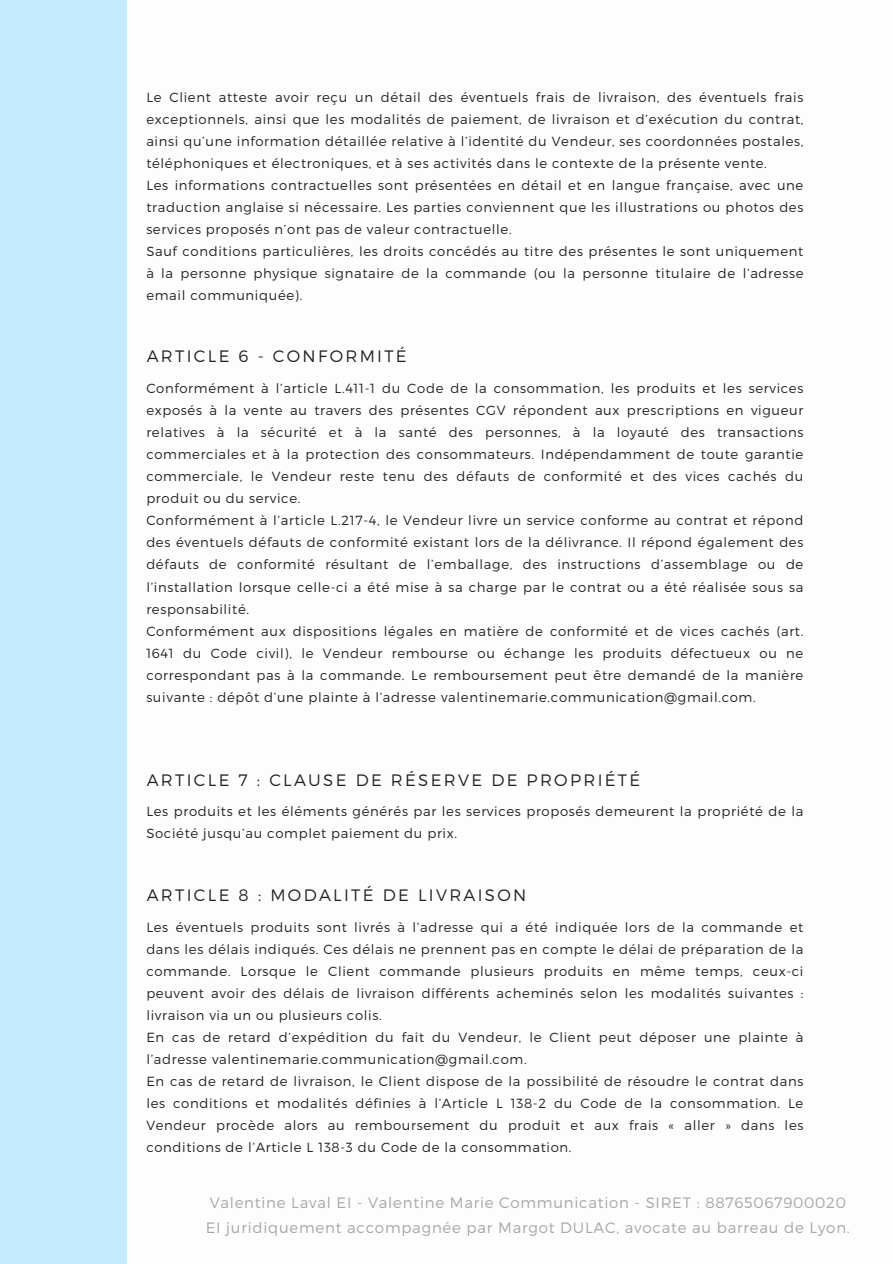
<style>
.page{position:relative;width:893px;height:1264px;background:#fff}
.page>*{position:absolute;margin:0;border:0;box-sizing:border-box;transform-origin:0 0}
.t1{font:300 16.5px "Montserrat";letter-spacing:.14em;color:#222}
.t2{font:300 15px "Montserrat";letter-spacing:.05em;color:#a6a6a6}
.t3{font:300 13.2px/22px "Montserrat";letter-spacing:.05em;color:#222;text-align:justify}
</style>
<div class="page">
<div style="left:0;top:0;width:127px;height:1263px;background:#c6eaff"></div>
<p class="t3" style="left:146px;top:85px;width:658px">Le Client atteste avoir reçu un détail des éventuels frais de livraison, des éventuels frais exceptionnels, ainsi que les modalités de paiement, de livraison et d’exécution du contrat, ainsi qu’une information détaillée relative à l’identité du Vendeur, ses coordonnées postales, téléphoniques et électroniques, et à ses activités dans le contexte de la présente vente.</p>
<p class="t3" style="left:146px;top:173px;width:658px">Les informations contractuelles sont présentées en détail et en langue française, avec une traduction anglaise si nécessaire. Les parties conviennent que les illustrations ou photos des services proposés n’ont pas de valeur contractuelle.</p>
<p class="t3" style="left:146px;top:240px;width:658px">Sauf conditions particulières, les droits concédés au titre des présentes le sont uniquement à la personne physique signataire de la commande (ou la personne titulaire de l’adresse email communiquée).</p>
<p class="t1" style="left:147px;top:345px;width:261px">ARTICLE 6 - CONFORMITÉ</p>
<p class="t3" style="left:146px;top:376px;width:658px">Conformément à l’article L.411-1 du Code de la consommation, les produits et les services exposés à la vente au travers des présentes CGV répondent aux prescriptions en vigueur relatives à la sécurité et à la santé des personnes, à la loyauté des transactions commerciales et à la protection des consommateurs. Indépendamment de toute garantie commerciale, le Vendeur reste tenu des défauts de conformité et des vices cachés du produit ou du service.</p>
<p class="t3" style="left:146px;top:509px;width:658px">Conformément à l’article L.217-4, le Vendeur livre un service conforme au contrat et répond des éventuels défauts de conformité existant lors de la délivrance. Il répond également des défauts de conformité résultant de l’emballage, des instructions d’assemblage ou de l’installation lorsque celle-ci a été mise à sa charge par le contrat ou a été réalisée sous sa responsabilité.</p>
<p class="t3" style="left:146px;top:619px;width:658px">Conformément aux dispositions légales en matière de conformité et de vices cachés (art.<br>1641 du Code civil), le Vendeur rembourse ou échange les produits défectueux ou ne correspondant pas à la commande. Le remboursement peut être demandé de la manière suivante : dépôt d’une plainte à l’adresse valentinemarie.communication@gmail.com.</p>
<p class="t1" style="left:147px;top:769px;width:495px">ARTICLE 7 : CLAUSE DE RÉSERVE DE PROPRIÉTÉ</p>
<p class="t3" style="left:146px;top:800px;width:658px">Les produits et les éléments générés par les services proposés demeurent la propriété de la<br>Société jusqu’au complet paiement du prix.</p>
<p class="t1" style="left:147px;top:884px;width:381px">ARTICLE 8 : MODALITÉ DE LIVRAISON</p>
<p class="t3" style="left:146px;top:915px;width:658px">Les éventuels produits sont livrés à l’adresse qui a été indiquée lors de la commande et dans les délais indiqués. Ces délais ne prennent pas en compte le délai de préparation de la commande. Lorsque le Client commande plusieurs produits en même temps, ceux-ci peuvent avoir des délais de livraison différents acheminés selon les modalités suivantes : livraison via un ou plusieurs colis.</p>
<p class="t3" style="left:146px;top:1025px;width:658px">En cas de retard d’expédition du fait du Vendeur, le Client peut déposer une plainte à l’adresse valentinemarie.communication@gmail.com.</p>
<p class="t3" style="left:146px;top:1069px;width:658px">En cas de retard de livraison, le Client dispose de la possibilité de résoudre le contrat dans les conditions et modalités définies à l’Article L 138-2 du Code de la consommation. Le Vendeur procède alors au remboursement du produit et aux frais « aller » dans les conditions de l’Article L 138-3 du Code de la consommation.</p>
<p class="t2" style="left:210px;top:1192px;width:637px">Valentine Laval EI - Valentine Marie Communication - SIRET : 88765067900020</p>
<p class="t2" style="left:206px;top:1217px;width:645px">EI juridiquement accompagnée par Margot DULAC, avocate au barreau de Lyon.</p>
</div>
